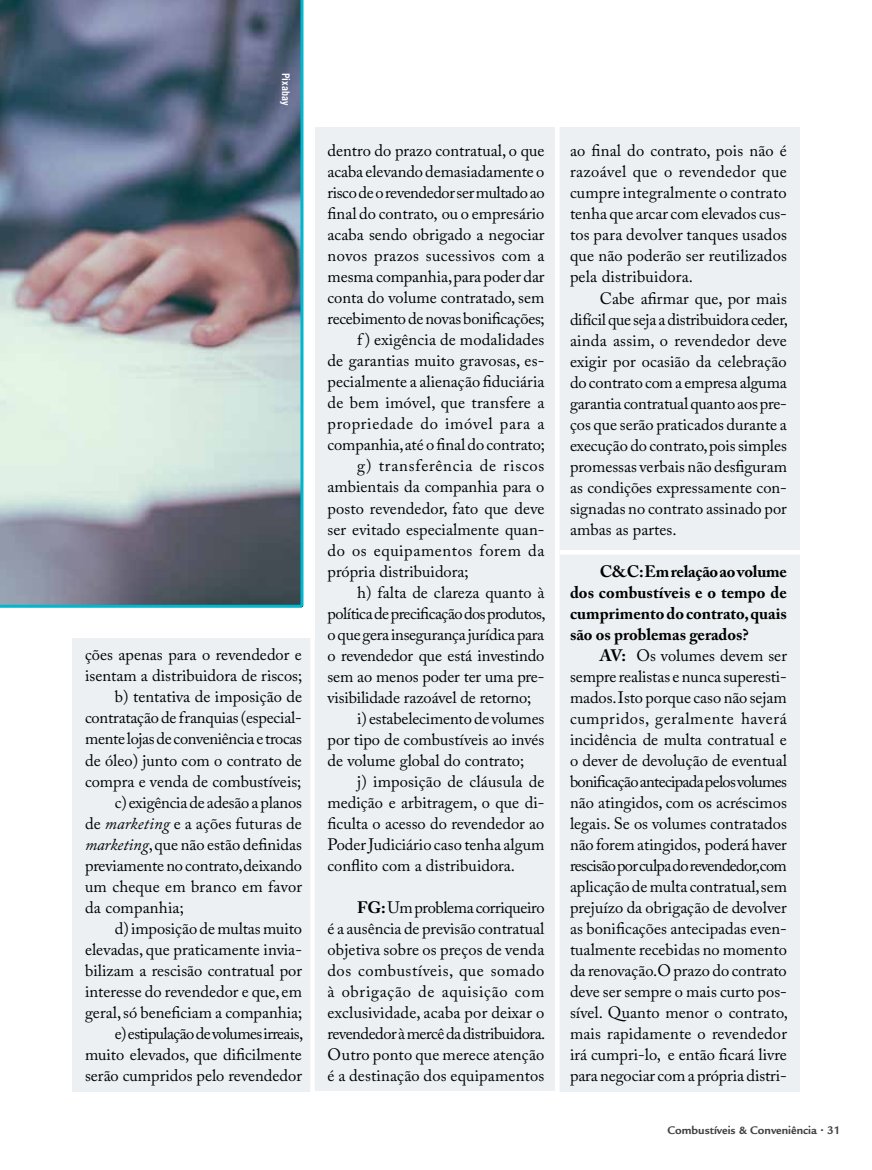
<style>
.page{position:relative;width:872px;height:1170px;background:#fff}
.page>*{position:absolute;margin:0;border:0;box-sizing:border-box;transform-origin:0 0}
.t1{font:16.5px/21px "Adobe Caslon Pro";color:#000;text-align:justify}
.t2{font:700 16.5px/21px "Adobe Caslon Pro";color:#000;text-align:justify}
.t3{font:16.5px "Adobe Caslon Pro";letter-spacing:-.02em;color:#000}
.t4{font:16.5px "Adobe Caslon Pro";letter-spacing:-.035em;color:#000}
.t5{font:16.5px "Adobe Caslon Pro";letter-spacing:-.04em;color:#000}
.t6{font:16.5px "Adobe Caslon Pro";letter-spacing:-.025em;color:#000}
.t7{font:16.5px "Adobe Caslon Pro";letter-spacing:.025em;color:#000}
.t8{font:16.5px "Adobe Caslon Pro";letter-spacing:.04em;color:#000}
.t9{font:16.5px "Adobe Caslon Pro";letter-spacing:.045em;color:#000}
.t10{font:16.5px "Adobe Caslon Pro";letter-spacing:.035em;color:#000}
.t11{font:700 12px "Legacy Sans";color:#414042}
.t12{font:700 10.5px "Trade Gothic";color:#fff;scale:.95 1}
.s1{font-style:italic}
.s2{font-weight:700}
</style>
<div class="page">
<div style="left:72px;top:638px;width:243px;height:453px;background:#ecf0f3"></div>
<div style="left:315px;top:128px;width:242px;height:963px;background:#ecf0f3"></div>
<div style="left:557px;top:128px;width:242px;height:425px;background:#ecf0f3"></div>
<div style="left:557px;top:553px;width:242px;height:538px;background:#ecf0f3"></div>
<hr style="left:559px;top:550px;width:262px;height:4px;background:#fff">
<div style="left:310px;top:630px;width:5px;height:471px;background:#fff"></div>
<hr style="left:555px;top:119px;width:4px;height:982px;background:#fff">
<img style="left:0;top:0;width:300px;height:604px">
<hr style="left:0;top:604px;width:302px;height:3px;background:#00b7ce">
<hr style="left:300px;top:0;width:3px;height:606px;background:#00b7ce">
<p class="t12" style="left:292px;top:73px;width:35px;rotate:90deg">Pixabay</p>
<p class="t1" style="left:85px;top:644px;width:218px">ções apenas para o revendedor e</p>
<p class="t1" style="left:85px;top:665px;width:219px">isentam a distribuidora de riscos;</p>
<p class="t1" style="left:115px;top:686px;width:189px">b) tentativa de imposição de</p>
<p class="t1" style="left:85px;top:707px;width:218px">contratação de franquias (especial-</p>
<p class="t3" style="left:85px;top:729px;width:218px">mente lojas de conveniência e trocas</p>
<p class="t1" style="left:85px;top:749px;width:218px">de óleo) junto com o contrato de</p>
<p class="t1" style="left:85px;top:770px;width:218px">compra e venda de combustíveis;</p>
<p class="t1" style="left:115px;top:791px;width:188px">c) exigência de adesão a planos</p>
<p class="t1" style="left:85px;top:812px;width:218px">de <span class="s1">marketing</span> e a ações futuras de</p>
<p class="t1" style="left:85px;top:833px;width:218px"><span class="s1">marketing</span>, que não estão definidas</p>
<p class="t1" style="left:85px;top:854px;width:218px">previamente no contrato, deixando</p>
<p class="t1" style="left:85px;top:875px;width:218px">um cheque em branco em favor</p>
<p class="t1" style="left:85px;top:896px;width:100px">da companhia;</p>
<p class="t1" style="left:115px;top:917px;width:189px">d) imposição de multas muito</p>
<p class="t1" style="left:85px;top:938px;width:218px">elevadas, que praticamente invia-</p>
<p class="t1" style="left:85px;top:959px;width:218px">bilizam a rescisão contratual por</p>
<p class="t1" style="left:85px;top:980px;width:218px">interesse do revendedor e que, em</p>
<p class="t1" style="left:85px;top:1001px;width:219px">geral, só beneficiam a companhia;</p>
<p class="t5" style="left:115px;top:1023px;width:190px">e) estipulação de volumes irreais,</p>
<p class="t1" style="left:85px;top:1043px;width:218px">muito elevados, que dificilmente</p>
<p class="t1" style="left:85px;top:1064px;width:218px">serão cumpridos pelo revendedor</p>
<p class="t1" style="left:327px;top:140px;width:218px">dentro do prazo contratual, o que</p>
<p class="t1" style="left:327px;top:161px;width:218px">acaba elevando demasiadamente o</p>
<p class="t6" style="left:327px;top:183px;width:218px">risco de o revendedor ser multado ao</p>
<p class="t1" style="left:327px;top:203px;width:218px">final do contrato, ou o empresário</p>
<p class="t1" style="left:327px;top:224px;width:218px">acaba sendo obrigado a negociar</p>
<p class="t7" style="left:327px;top:246px;width:218px">novos prazos sucessivos com a</p>
<p class="t1" style="left:327px;top:266px;width:218px">mesma companhia, para poder dar</p>
<p class="t1" style="left:327px;top:287px;width:218px">conta do volume contratado, sem</p>
<p class="t3" style="left:327px;top:309px;width:219px">recebimento de novas bonificações;</p>
<p class="t1" style="left:357px;top:329px;width:189px">f ) exigência de modalidades</p>
<p class="t1" style="left:327px;top:350px;width:218px">de garantias muito gravosas, es-</p>
<p class="t1" style="left:327px;top:371px;width:218px">pecialmente a alienação fiduciária</p>
<p class="t1" style="left:327px;top:392px;width:218px">de bem imóvel, que transfere a</p>
<p class="t8" style="left:327px;top:414px;width:218px">propriedade do imóvel para a</p>
<p class="t1" style="left:327px;top:434px;width:219px">companhia, até o final do contrato;</p>
<p class="t9" style="left:357px;top:456px;width:189px">g) transferência de riscos</p>
<p class="t1" style="left:327px;top:476px;width:218px">ambientais da companhia para o</p>
<p class="t1" style="left:327px;top:497px;width:218px">posto revendedor, fato que deve</p>
<p class="t1" style="left:327px;top:518px;width:218px">ser evitado especialmente quan-</p>
<p class="t10" style="left:327px;top:540px;width:218px">do os equipamentos forem da</p>
<p class="t1" style="left:327px;top:560px;width:143px">própria distribuidora;</p>
<p class="t1" style="left:357px;top:581px;width:189px">h) falta de clareza quanto à</p>
<p class="t4" style="left:327px;top:603px;width:220px">política de precificação dos produtos,</p>
<p class="t3" style="left:327px;top:624px;width:218px">o que gera insegurança jurídica para</p>
<p class="t1" style="left:327px;top:644px;width:218px">o revendedor que está investindo</p>
<p class="t1" style="left:327px;top:665px;width:218px">sem ao menos poder ter uma pre-</p>
<p class="t1" style="left:327px;top:686px;width:205px">visibilidade razoável de retorno;</p>
<p class="t1" style="left:357px;top:707px;width:189px">i) estabelecimento de volumes</p>
<p class="t1" style="left:327px;top:728px;width:218px">por tipo de combustíveis ao invés</p>
<p class="t1" style="left:327px;top:749px;width:198px">de volume global do contrato;</p>
<p class="t1" style="left:357px;top:770px;width:189px">j) imposição de cláusula de</p>
<p class="t1" style="left:327px;top:791px;width:218px">medição e arbitragem, o que di-</p>
<p class="t1" style="left:327px;top:812px;width:218px">ficulta o acesso do revendedor ao</p>
<p class="t1" style="left:327px;top:833px;width:218px">Poder Judiciário caso tenha algum</p>
<p class="t1" style="left:327px;top:854px;width:189px">conflito com a distribuidora.</p>
<p class="t1" style="left:327px;top:896px;width:219px;text-indent:30px"><span class="s2">FG:</span> Um problema corriqueiro é a ausência de previsão contratual objetiva sobre os preços de venda dos combustíveis, que somado à obrigação de aquisição com exclusividade, acaba por deixar o revendedor à mercê da distribuidora.<br>Outro ponto que merece atenção é a destinação dos equipamentos</p>
<p class="t1" style="left:570px;top:140px;width:218px">ao final do contrato, pois não é razoável que o revendedor que cumpre integralmente o contrato tenha que arcar com elevados cus&shy;tos para devolver tanques usados que não poderão ser reutilizados pela distribuidora.</p>
<p class="t1" style="left:570px;top:287px;width:219px;text-indent:30px">Cabe afirmar que, por mais difícil que seja a distribuidora ceder, ainda assim, o revendedor deve exigir por ocasião da celebração do contrato com a empresa alguma garantia contratual quanto aos pre&shy;ços que serão praticados durante a execução do contrato, pois simples promessas verbais não desfiguram as condições expressamente con&shy;signadas no contrato assinado por ambas as partes.</p>
<p class="t2" style="left:570px;top:560px;width:218px;text-indent:30px">C&amp;C: Em relação ao volume dos combustíveis e o tempo de cumprimento do contrato, quais são os problemas gerados?</p>
<p class="t1" style="left:570px;top:644px;width:219px;text-indent:30px"><span class="s2">AV:</span> Os volumes devem ser sempre realistas e nunca superesti&shy;mados. Isto porque caso não sejam cumpridos, geralmente haverá incidência de multa contratual e o dever de devolução de eventual bonificação antecipada pelos volumes não atingidos, com os acréscimos legais. Se os volumes contratados não forem atingidos, poderá haver rescisão por culpa do revendedor,com aplicação de multa contratual, sem prejuízo da obrigação de devolver as bonificações antecipadas even&shy;tualmente recebidas no momento da renovação.O prazo do contrato deve ser sempre o mais curto pos&shy;sível. Quanto menor o contrato, mais rapidamente o revendedor irá cumpri-lo, e então ficará livre para negociar com a própria distri-</p>
<p class="t11" style="left:667px;top:1123px;width:175px">Combustíveis &amp; Conveniência • 31</p>
</div>
